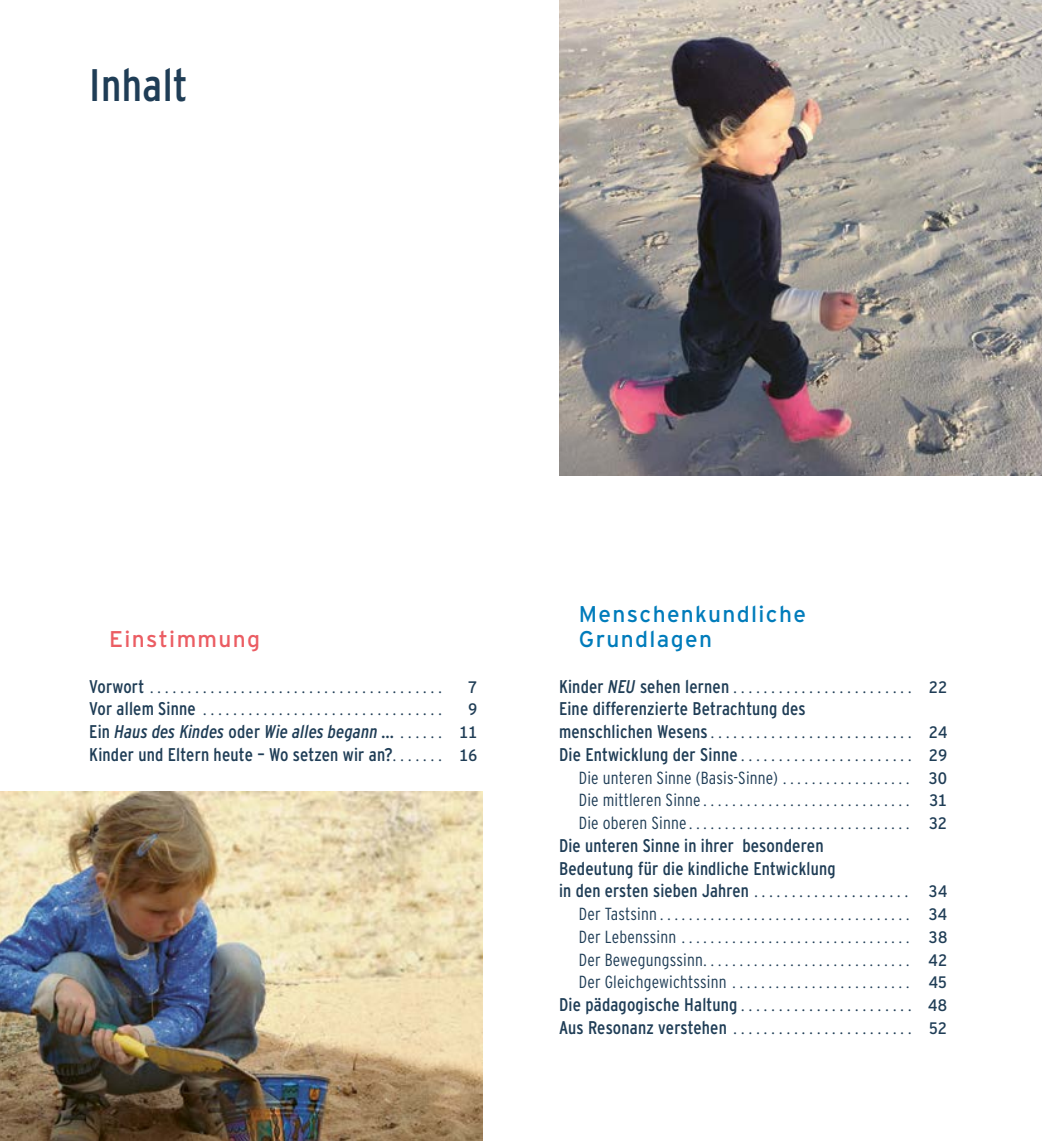
<style>
.page{position:relative;width:1042px;height:1141px;background:#fff}
.page>*{position:absolute;margin:0;border:0;box-sizing:border-box;transform-origin:0 0}
.t1{font:45.5px "Interstate Condensed";letter-spacing:.01em;color:#1f3d56}
.t2{font:22.75px/24.8px "Interstate";letter-spacing:.06em;color:#007cbb}
.t3{font:22.75px "Interstate";letter-spacing:.06em;color:#eb5d63}
.t4{font:18.38px/22.8px "Interstate Condensed";letter-spacing:.01em;color:#1f3d56}
.t5{font:300 18.38px "Interstate Condensed";color:#1f3d56}
.t6{font:italic 18.38px "Interstate Condensed";letter-spacing:.01em;color:#1f3d56}
.t7{font:300 17.5px "Interstate Condensed";letter-spacing:.01em;color:#1f3d56}
.t8{font:16.62px "Interstate Mono";letter-spacing:-.04em;color:#1f3d56}
.s1{font-weight:400}
.s2{font-style:normal}
.s3{font-weight:300;font-style:normal}
.s4{font-weight:300}
.s5{font-family:"Interstate Mono";font-size:16.62px}
.s6{font-weight:400;font-style:italic}
</style>
<div class="page">
<img style="left:559px;top:0;width:483px;height:475px">
<img style="left:0;top:792px;width:482px;height:349px">
<h1 class="t1" style="left:89px;top:60px;width:100px">Inhalt</h1>
<p class="t3" style="left:109px;top:626px;width:153px">Einstimmung</p>
<p class="t5" style="left:89px;top:676px;width:346px"><span class="s1">Vorwort</span> . . . . . . . . . . . . . . . . . . . . . . . . . . . . . . . . . . . . . .</p>
<p class="t8" style="left:468px;top:677px;width:11px">7</p>
<p class="t5" style="left:89px;top:699px;width:346px"><span class="s1">Vor allem Sinne</span> . . . . . . . . . . . . . . . . . . . . . . . . . . . . . . .</p>
<p class="t8" style="left:468px;top:699px;width:11px">9</p>
<p class="t6" style="left:89px;top:721px;width:346px"><span class="s2">Ein</span> Haus des Kindes <span class="s2">oder</span> Wie alles begann … <span class="s3">. . . . .</span></p>
<p class="t8" style="left:459px;top:722px;width:20px">11</p>
<p class="t4" style="left:89px;top:743px;width:390px">Kinder und Eltern heute – Wo setzen wir an?<span class="s4">. . . . . . .</span> <span class="s5">16</span></p>
<p class="t2" style="left:579px;top:602px;width:229px">Menschenkundliche<br>Grundlagen</p>
<p class="t5" style="left:559px;top:676px;width:346px"><span class="s1">Kinder</span> <span class="s6">NEU</span> <span class="s1">sehen lernen</span> . . . . . . . . . . . . . . . . . . . . . . .</p>
<p class="t8" style="left:928px;top:677px;width:21px">22</p>
<p class="t4" style="left:559px;top:697px;width:346px">Eine differenzierte Betrachtung des menschlichen Wesens <span class="s4">. . . . . . . . . . . . . . . . . . . . . . . . . .</span></p>
<p class="t8" style="left:928px;top:722px;width:21px">24</p>
<p class="t4" style="left:559px;top:743px;width:346px">Die Entwicklung der Sinne <span class="s4">. . . . . . . . . . . . . . . . . . . . . .</span></p>
<p class="t8" style="left:928px;top:745px;width:21px">29</p>
<p class="t7" style="left:579px;top:768px;width:325px">Die unteren Sinne (Basis-Sinne) . . . . . . . . . . . . . . . . .</p>
<p class="t8" style="left:928px;top:768px;width:21px">30</p>
<p class="t7" style="left:579px;top:790px;width:325px">Die mittleren Sinne . . . . . . . . . . . . . . . . . . . . . . . . . . . .</p>
<p class="t8" style="left:929px;top:790px;width:20px">31</p>
<p class="t7" style="left:579px;top:813px;width:325px">Die oberen Sinne . . . . . . . . . . . . . . . . . . . . . . . . . . . . . .</p>
<p class="t8" style="left:928px;top:813px;width:21px">32</p>
<p class="t4" style="left:559px;top:834px;width:390px">Die unteren Sinne in ihrer besonderen<br>Bedeutung für die kindliche Entwicklung<br>in den ersten sieben Jahren <span class="s4">. . . . . . . . . . . . . . . . . . . . .</span> <span class="s5">34</span></p>
<p class="t7" style="left:579px;top:904px;width:325px">Der Tastsinn . . . . . . . . . . . . . . . . . . . . . . . . . . . . . . . . . .</p>
<p class="t8" style="left:928px;top:904px;width:21px">34</p>
<p class="t7" style="left:579px;top:927px;width:325px">Der Lebenssinn . . . . . . . . . . . . . . . . . . . . . . . . . . . . . . .</p>
<p class="t8" style="left:928px;top:927px;width:21px">38</p>
<p class="t7" style="left:579px;top:950px;width:325px">Der Bewegungssinn . . . . . . . . . . . . . . . . . . . . . . . . . . . .</p>
<p class="t8" style="left:928px;top:950px;width:21px">42</p>
<p class="t7" style="left:579px;top:972px;width:325px">Der Gleichgewichtssinn . . . . . . . . . . . . . . . . . . . . . . . .</p>
<p class="t8" style="left:928px;top:972px;width:21px">45</p>
<p class="t4" style="left:559px;top:993px;width:346px">Die pädagogische Haltung <span class="s4">. . . . . . . . . . . . . . . . . . . . . .</span></p>
<p class="t8" style="left:928px;top:995px;width:21px">48</p>
<p class="t5" style="left:559px;top:1017px;width:346px"><span class="s1">Aus Resonanz verstehen</span> . . . . . . . . . . . . . . . . . . . . . . .</p>
<p class="t8" style="left:928px;top:1018px;width:21px">52</p>
</div>
